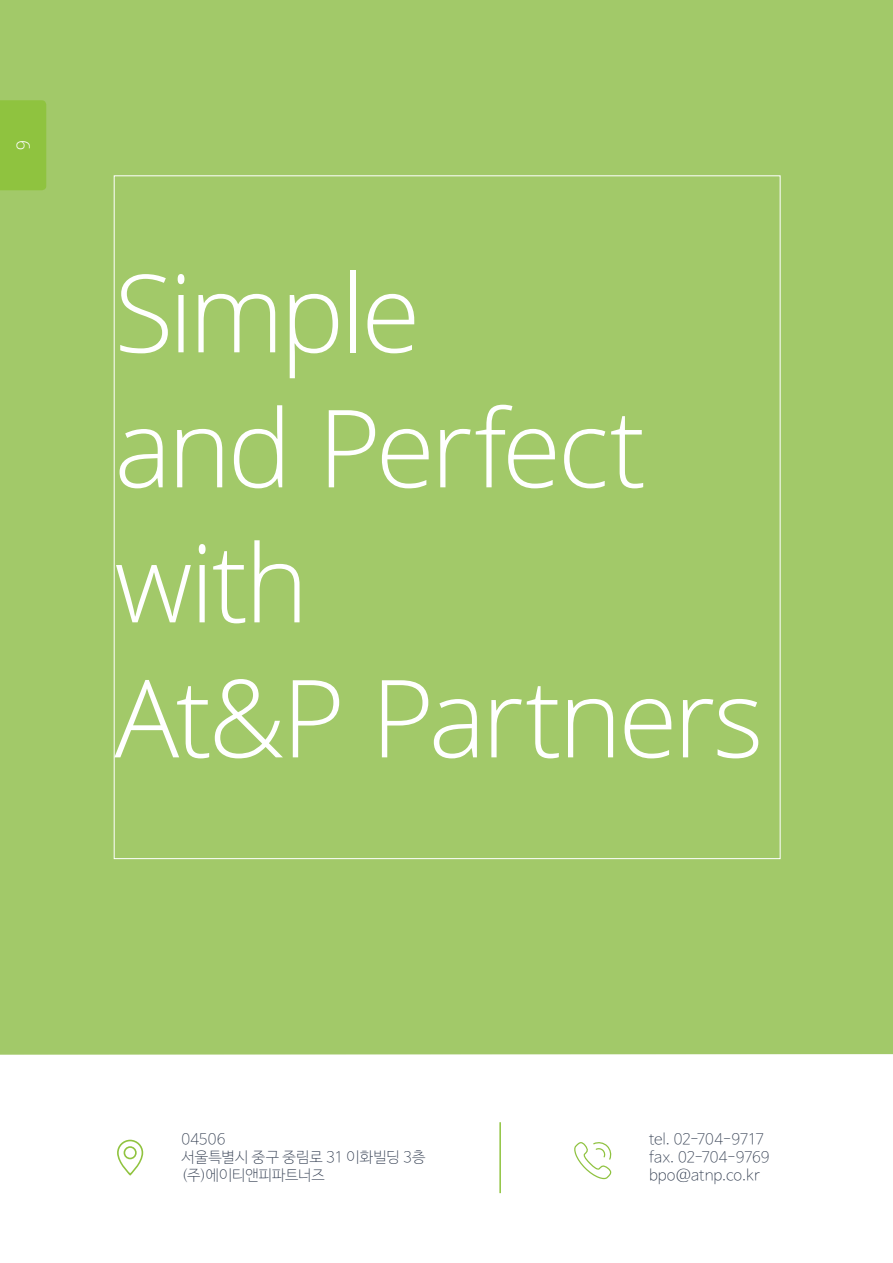
<style>
.page{position:relative;width:893px;height:1263px;background:#fff}
.page>*{position:absolute;margin:0;border:0;box-sizing:border-box;transform-origin:0 0}
.t1{font:300 108px/135px "Open Sans";letter-spacing:-.035em;color:#fff}
.t2{font:300 18px "Open Sans";color:#fff}
.t3{font:300 15px/18px "Nanum Barun Gothic OTF Ultra";letter-spacing:-.005em;color:#323d50}
</style>
<div class="page">
<div style="left:0;top:0;width:893px;height:1055px;background:#a2c969"></div>
<div style="left:0;top:100px;width:46px;height:90px;background:#8fc33f"></div>
<hr style="left:499px;top:1122px;width:2px;height:71px;background:#8fc33f">
<svg style="left:117px;top:1140px;width:26px;height:36px"></svg>
<svg style="left:574px;top:1142px;width:38px;height:37px"></svg>
<p class="t2" style="left:36px;top:140px;width:12px;rotate:90deg">6</p>
<h1 class="t1" style="left:114px;top:243px;width:651px">Simple<br>and Perfect with<br>At&amp;P Partners</h1>
<p class="t3" style="left:181px;top:1131px;width:246px">04506<br>서울특별시 중구 중림로 31 이화빌딩 3층 (주)에이티앤피파트너즈</p>
<p class="t3" style="left:649px;top:1131px;width:122px">tel. 02-704-9717 fax. 02-704-9769 bpo@atnp.co.kr</p>
</div>
